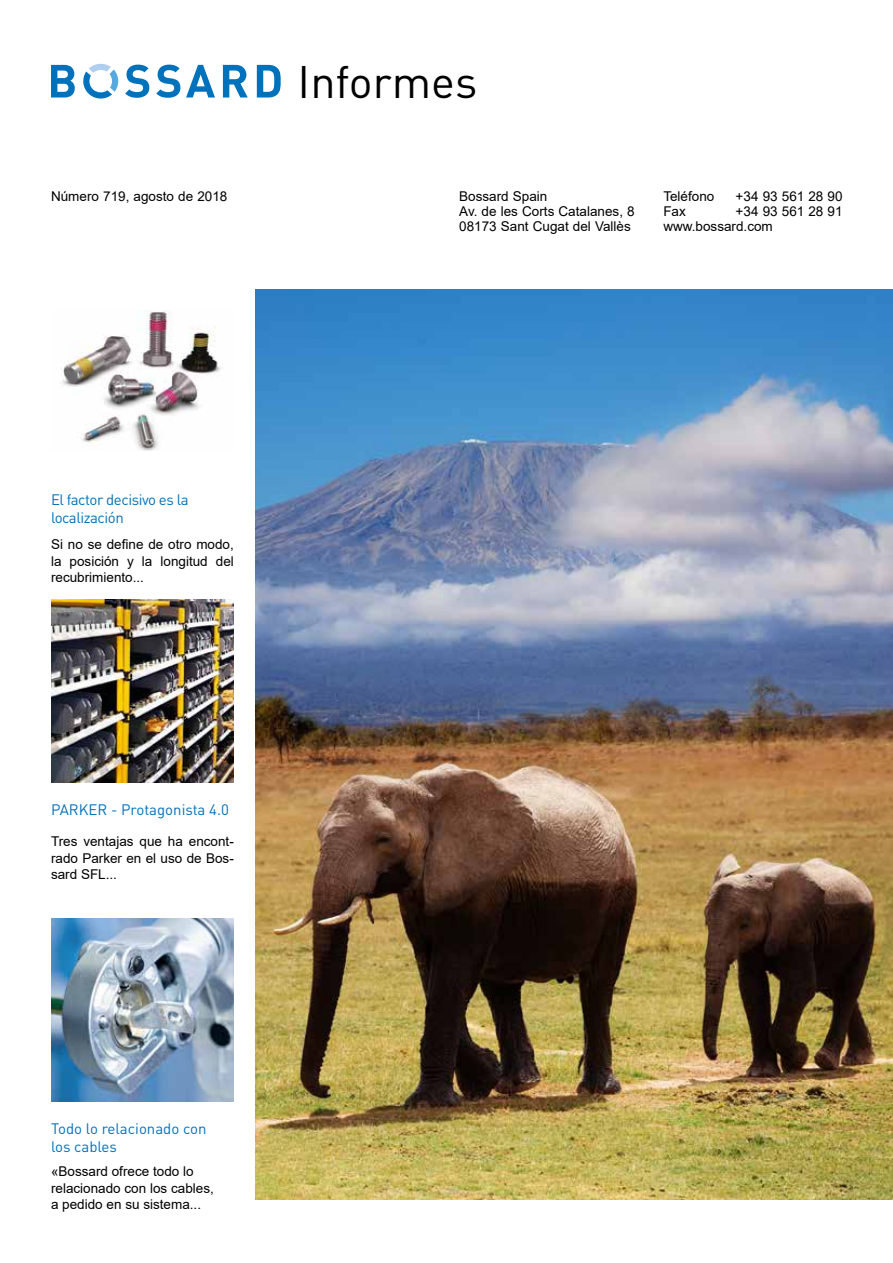
<style>
.page{position:relative;width:893px;height:1263px;background:#fff}
.page>*{position:absolute;margin:0;border:0;box-sizing:border-box;transform-origin:0 0}
.t1{font:45px "DINOT";color:#000}
.t2{font:15px/18px "DINOT";color:#0072bb}
.t3{font:15px/18px "DINOT";letter-spacing:-.02em;color:#0072bb}
.t4{font:13.5px/16.5px "Arial";color:#000}
</style>
<div class="page">
<img style="left:61px;top:311px;width:160px;height:139px">
<img style="left:255px;top:289px;width:638px;height:910px">
<svg style="left:51px;top:65px;width:24px;height:32px"></svg>
<svg style="left:125px;top:65px;width:24px;height:33px"></svg>
<svg style="left:156px;top:65px;width:24px;height:33px"></svg>
<svg style="left:186px;top:65px;width:29px;height:32px"></svg>
<svg style="left:223px;top:65px;width:25px;height:32px"></svg>
<svg style="left:257px;top:65px;width:24px;height:32px"></svg>
<svg style="left:83px;top:64px;width:35px;height:35px"></svg>
<img style="left:51px;top:600px;width:183px;height:182px">
<img style="left:51px;top:918px;width:183px;height:183px">
<p class="t4" style="left:51px;top:188px;width:178px">Número 719, agosto de 2018</p>
<h1 class="t1" style="left:298px;top:51px;width:181px">Informes</h1>
<p class="t4" style="left:459px;top:189px;width:177px;line-height:15px">Bossard Spain<br>Av. de les Corts Catalanes, 8<br>08173 Sant Cugat del Vallès</p>
<p class="t4" style="left:663px;top:188px;width:53px">Teléfono</p>
<p class="t4" style="left:736px;top:188px;width:108px">+34 93 561 28 90</p>
<p class="t4" style="left:663px;top:204px;width:181px;line-height:15px;text-indent:72px">+34 93 561 28 91 www.bossard.com</p>
<p class="t4" style="left:663px;top:203px;width:24px">Fax</p>
<p class="t3" style="left:51px;top:490px;width:139px">El factor decisivo es la localización</p>
<p class="t4" style="left:51px;top:536px;width:184px;text-align:justify">Si no se define de otro modo, la posición y la longitud del recubrimiento...</p>
<p class="t2" style="left:51px;top:800px;width:179px">PARKER - Protagonista 4.0</p>
<p class="t4" style="left:51px;top:833px;width:184px;text-align:justify">Tres ventajas que ha encont&shy;rado Parker en el uso de Bos&shy;sard SFL...</p>
<p class="t2" style="left:51px;top:1119px;width:157px">Todo lo relacionado con los cables</p>
<p class="t4" style="left:51px;top:1163px;width:164px">«Bossard ofrece todo lo relacionado con los cables, a pedido en su sistema...</p>
</div>
